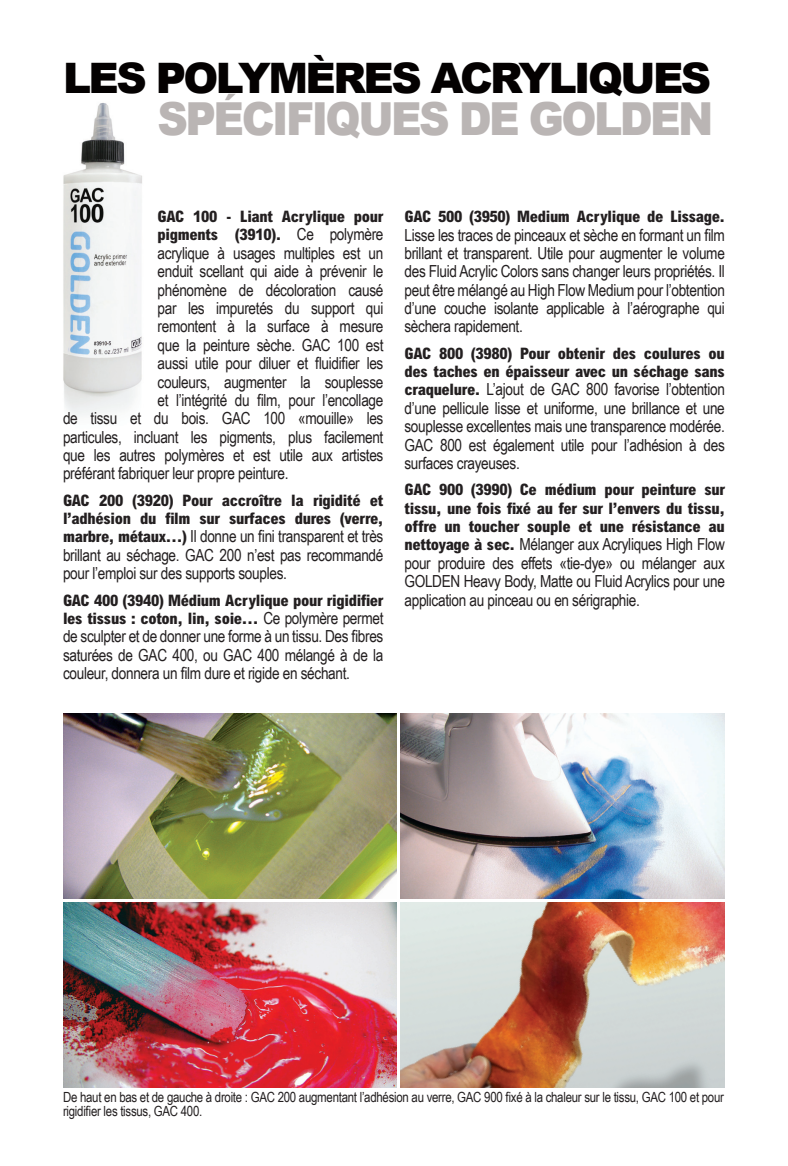
<style>
.page{position:relative;width:788px;height:1166px;background:#fff}
.page>*{position:absolute;margin:0;border:0;box-sizing:border-box;transform-origin:0 0}
.SubHeading{font:900 45.5px "Arial";letter-spacing:-.06em;color:#bab5b4;scale:.93 1}
.SubHeading-2{font:900 42px "Arial";letter-spacing:-.06em;color:#040101}
.SubHeading-3{font:16.62px/18.4px "Arial Narrow";letter-spacing:-.02em;color:#231f20;text-align:justify}
.SubHeading-4{font:800 condensed 15.75px/18.4px "Arial MT Std";letter-spacing:-.02em;color:#231f20;scale:1.05 1}
.SubHeading-5{font:14px/14px "Arial Narrow";letter-spacing:-.02em;color:#231f20}
.s1{font-family:"Arial Narrow";font-weight:400;font-stretch:normal;font-size:16.62px}
.s2{font-family:"Arial MT Std";font-weight:800;font-stretch:condensed;font-size:15.75px}
</style>
<div class="page">
<img style="left:63px;top:103px;width:79px;height:313px">
<img style="left:63px;top:713px;width:333px;height:185px">
<img style="left:400px;top:713px;width:324px;height:185px">
<img style="left:64px;top:902px;width:332px;height:185px">
<img style="left:400px;top:902px;width:324px;height:185px">
<p class="SubHeading-2" style="left:63px;top:48px;width:649px">LES POLYMÈRES ACRYLIQUES</p>
<p class="SubHeading" style="left:158px;top:86px;width:599px">SPÉCIFIQUES DE GOLDEN</p>
<p class="SubHeading-4" style="left:158px;top:207px;width:216px">GAC 100 - Liant Acrylique pour pigments (3910). <span class="s1">Ce polymère</span></p>
<p class="SubHeading-3" style="left:158px;top:243px;width:227px">acrylique à usages multiples est un</p>
<p class="SubHeading-3" style="left:158px;top:261px;width:227px">enduit scellant qui aide à prévenir le</p>
<p class="SubHeading-3" style="left:158px;top:280px;width:227px">phénomène de décoloration causé</p>
<p class="SubHeading-3" style="left:158px;top:298px;width:227px">par les impuretés du support qui</p>
<p class="SubHeading-3" style="left:158px;top:317px;width:227px">remontent à la surface à mesure</p>
<p class="SubHeading-3" style="left:158px;top:335px;width:227px">que la peinture sèche. GAC 100 est</p>
<p class="SubHeading-3" style="left:158px;top:353px;width:227px">aussi utile pour diluer et fluidifier les</p>
<p class="SubHeading-3" style="left:158px;top:372px;width:227px">couleurs, augmenter la souplesse</p>
<p class="SubHeading-3" style="left:158px;top:390px;width:227px">et l’intégrité du film, pour l’encollage</p>
<p class="SubHeading-3" style="left:63px;top:408px;width:322px">de tissu et du bois. GAC 100 «mouille» les</p>
<p class="SubHeading-3" style="left:63px;top:427px;width:322px">particules, incluant les pigments, plus facilement</p>
<p class="SubHeading-3" style="left:63px;top:445px;width:322px">que les autres polymères et est utile aux artistes</p>
<p class="SubHeading-3" style="left:63px;top:464px;width:227px">préférant fabriquer leur propre peinture.</p>
<p class="SubHeading-4" style="left:63px;top:490px;width:306px">GAC 200 (3920) Pour accroître la rigidité et l’adhésion du film sur surfaces dures (verre,</p>
<p class="SubHeading-3" style="left:63px;top:527px;width:322px"><span class="s2">marbre, métaux…)</span> Il donne un fini transparent et très brillant au séchage. GAC 200 n’est pas recommandé pour l’emploi sur des supports souples.</p>
<p class="SubHeading-4" style="left:63px;top:590px;width:306px">GAC 400 (3940) Médium Acrylique pour rigidifier les tissus : coton, lin, soie… <span class="s1">Ce polymère permet</span></p>
<p class="SubHeading-3" style="left:63px;top:626px;width:322px">de sculpter et de donner une forme à un tissu. Des fibres saturées de GAC 400, ou GAC 400 mélangé à de la couleur, donnera un film dure et rigide en séchant.</p>
<p class="SubHeading-4" style="left:404px;top:207px;width:307px">GAC 500 (3950) Medium Acrylique de Lissage.</p>
<p class="SubHeading-3" style="left:404px;top:225px;width:322px">Lisse les traces de pinceaux et sèche en formant un film brillant et transparent. Utile pour augmenter le volume des Fluid Acrylic Colors sans changer leurs propriétés. Il peut être mélangé au High Flow Medium pour l’obtention d’une couche isolante applicable à l’aérographe qui sèchera rapidement.</p>
<p class="SubHeading-4" style="left:404px;top:344px;width:307px">GAC 800 (3980) Pour obtenir des coulures ou des taches en épaisseur avec un séchage sans</p>
<p class="SubHeading-3" style="left:404px;top:380px;width:322px"><span class="s2">craquelure.</span> L’ajout de GAC 800 favorise l’obtention d’une pellicule lisse et uniforme, une brillance et une souplesse excellentes mais une transparence modérée.<br>GAC 800 est également utile pour l’adhésion à des surfaces crayeuses.</p>
<p class="SubHeading-4" style="left:404px;top:480px;width:306px;text-align:justify">GAC 900 (3990) Ce médium pour peinture sur tissu, une fois fixé au fer sur l’envers du tissu, offre un toucher souple et une résistance au</p>
<p class="SubHeading-3" style="left:404px;top:534px;width:322px"><span class="s2">nettoyage à sec.</span> Mélanger aux Acryliques High Flow pour produire des effets «tie-dye» ou mélanger aux GOLDEN Heavy Body, Matte ou Fluid Acrylics pour une application au pinceau ou en sérigraphie.</p>
<p class="SubHeading-5" style="left:63px;top:1089px;width:662px">De haut en bas et de gauche à droite : GAC 200 augmentant l’adhésion au verre, GAC 900 fixé à la chaleur sur le tissu, GAC 100 et pour rigidifier les tissus, GAC 400.</p>
</div>
